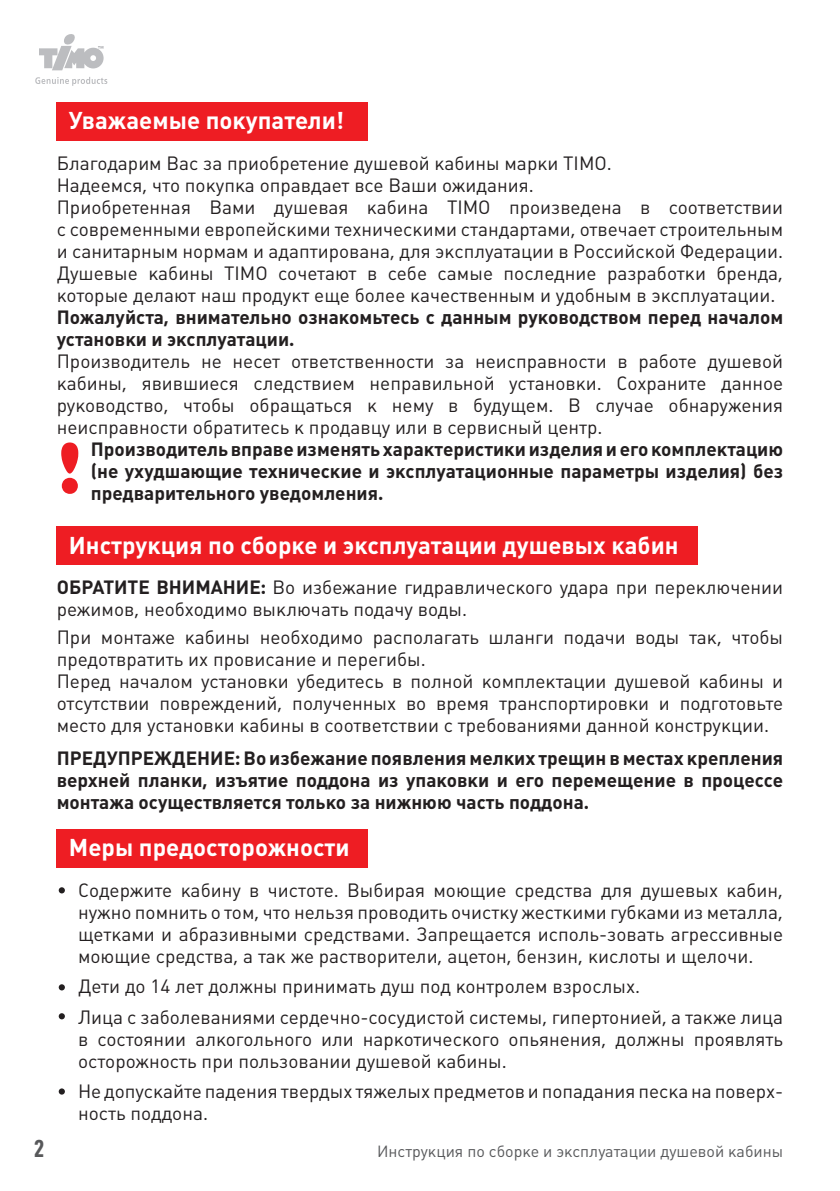
<style>
.page{position:relative;width:840px;height:1191px;background:#fff}
.page>*{position:absolute;margin:0;border:0;box-sizing:border-box;transform-origin:0 0}
.t1{font:900 68px "LS Cooper Blk CYR";color:#ee1d23}
.t2{font:700 24px "Plumb";color:#fff}
.t3{font:700 24px "Plumb Condensed";color:#57585a}
.t4{font:19px/22px "Plumb";color:#231f20;text-align:justify}
.t5{font:700 19px/22px "Plumb";color:#231f20}
.t6{font:16px "Plumb";color:#57585a}
.s1{font-weight:700}
</style>
<div class="page">
<svg style="left:39px;top:34px;width:64px;height:36px"></svg>
<svg style="left:35px;top:77px;width:72px;height:8px"></svg>
<div style="left:57px;top:102px;width:310px;height:39px;background:#ee1d23"></div>
<div style="left:57px;top:829px;width:310px;height:38px;background:#ee1d23"></div>
<svg style="left:59px;top:1088px;width:6px;height:6px"></svg>
<svg style="left:59px;top:1013px;width:6px;height:6px"></svg>
<svg style="left:59px;top:984px;width:6px;height:6px"></svg>
<svg style="left:59px;top:887px;width:6px;height:6px"></svg>
<div style="left:57px;top:526px;width:640px;height:39px;background:#ee1d23"></div>
<p class="t2" style="left:69px;top:107px;width:277px">Уважаемые покупатели!</p>
<p class="t4" style="left:57px;top:152px;width:556px">Благодарим Вас за приобретение душевой кабины марки TIMO.</p>
<p class="t4" style="left:57px;top:174px;width:478px">Надеемся, что покупка оправдает все Ваши ожидания.</p>
<p class="t4" style="left:57px;top:196px;width:727px">Приобретенная Вами душевая кабина TIMO произведена в соответствии с современными европейскими техническими стандартами, отвечает строительным и санитарным нормам и адаптирована, для эксплуатации в Российской Федерации.<br>Душевые кабины TIMO сочетают в себе самые последние разработки бренда, которые делают наш продукт еще более качественным и удобным в эксплуатации.</p>
<p class="t5" style="left:57px;top:306px;width:727px">Пожалуйста, внимательно ознакомьтесь с данным руководством перед началом установки и эксплуатации.</p>
<p class="t4" style="left:57px;top:350px;width:727px">Производитель не несет ответственности за неисправности в работе душевой кабины, явившиеся следствием неправильной установки. Сохраните данное руководство, чтобы обращаться к нему в будущем. В случае обнаружения неисправности обратитесь к продавцу или в сервисный центр.</p>
<p class="t5" style="left:91px;top:438px;width:693px">Производитель вправе изменять характеристики изделия и его комплектацию (не ухудшающие технические и эксплуатационные параметры изделия) без</p>
<p class="t1" style="left:57px;top:427px;width:28px">!</p>
<p class="t5" style="left:91px;top:482px;width:294px">предварительного уведомления.</p>
<p class="t2" style="left:69px;top:531px;width:610px">Инструкция по сборке и эксплуатации душевых кабин</p>
<p class="t4" style="left:57px;top:576px;width:727px"><span class="s1">ОБРАТИТЕ ВНИМАНИЕ:</span> Во избежание гидравлического удара при переключении режимов, необходимо выключать подачу воды.</p>
<p class="t4" style="left:57px;top:626px;width:727px">При монтаже кабины необходимо располагать шланги подачи воды так, чтобы предотвратить их провисание и перегибы.</p>
<p class="t4" style="left:57px;top:670px;width:727px">Перед началом установки убедитесь в полной комплектации душевой кабины и отсутствии повреждений, полученных во время транспортировки и подготовьте место для установки кабины в соответствии с требованиями данной конструкции.</p>
<p class="t5" style="left:57px;top:747px;width:727px;text-align:justify">ПРЕДУПРЕЖДЕНИЕ: Во избежание появления мелких трещин в местах крепления верхней планки, изъятие поддона из упаковки и его перемещение в процессе монтажа осуществляется только за нижнюю часть поддона.</p>
<p class="t2" style="left:69px;top:834px;width:282px">Меры предосторожности</p>
<p class="t4" style="left:78px;top:879px;width:706px">Содержите кабину в чистоте. Выбирая моющие средства для душевых кабин, нужно помнить о том, что нельзя проводить очистку жесткими губками из металла, щетками и абразивными средствами. Запрещается исполь-зовать агрессивные моющие средства, а так же растворители, ацетон, бензин, кислоты и щелочи.</p>
<p class="t4" style="left:78px;top:975px;width:563px">Дети до 14 лет должны принимать душ под контролем взрослых.</p>
<p class="t4" style="left:78px;top:1006px;width:706px">Лица с заболеваниями сердечно-сосудистой системы, гипертонией, а также лица в состоянии алкогольного или наркотического опьянения, должны проявлять осторожность при пользовании душевой кабины.</p>
<p class="t4" style="left:78px;top:1080px;width:706px">Не допускайте падения твердых тяжелых предметов и попадания песка на поверх&shy;ность поддона.</p>
<p class="t3" style="left:34px;top:1135px;width:11px">2</p>
<p class="t6" style="left:377px;top:1142px;width:407px">Инструкция по сборке и эксплуатации душевой кабины</p>
</div>
